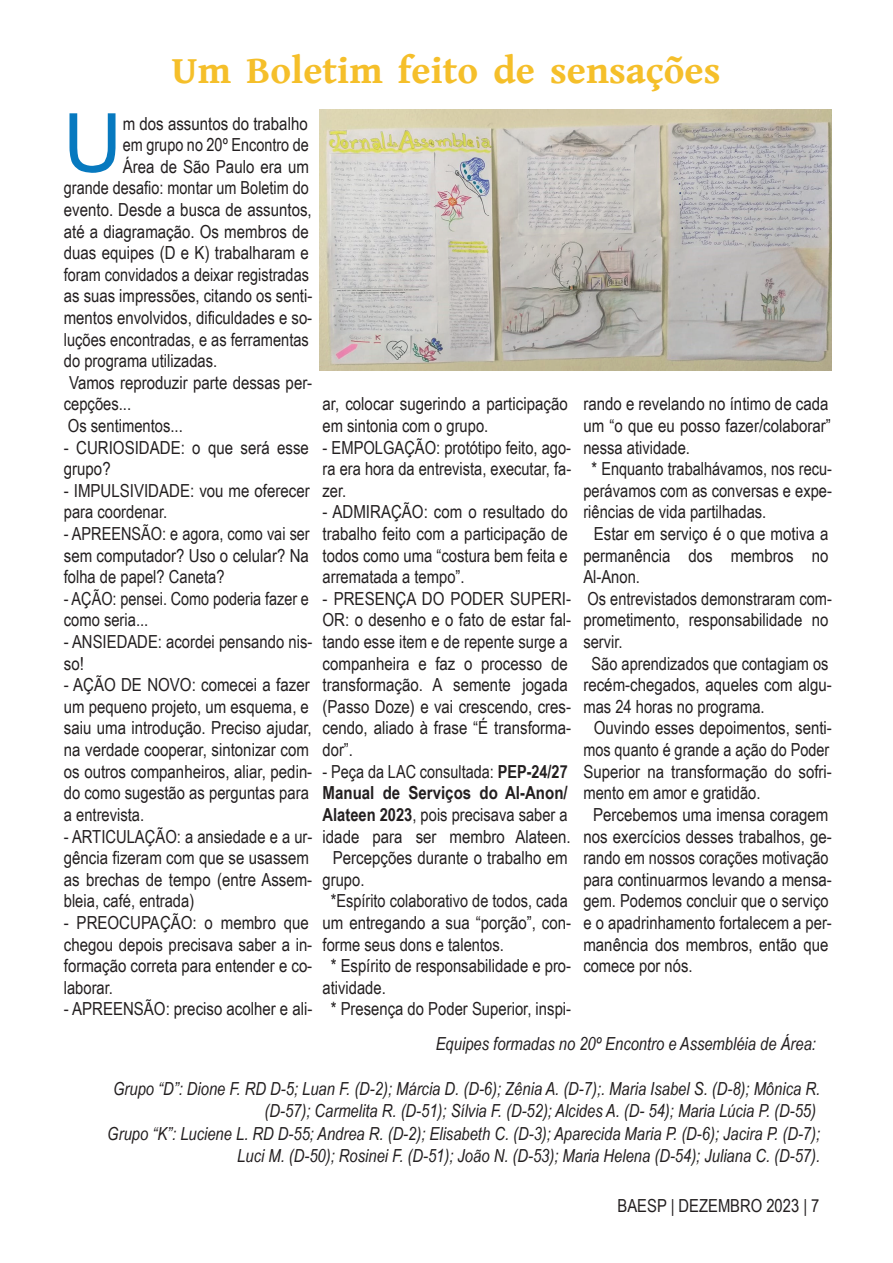
<style>
.page{position:relative;width:893px;height:1263px;background:#fff}
.page>*{position:absolute;margin:0;border:0;box-sizing:border-box;transform-origin:0 0}
.t1{font:700 39px "Gentium Book Basic";color:#f5bf2a}
.t2{font:18px/21.6px "Arial Narrow";color:#231f20}
.t3{font:italic 18px/22.5px "Arial Narrow";color:#231f20;text-align:right}
.t4{font:700 18px "Arial Narrow";color:#231f20}
.s1{font-weight:700}
</style>
<div class="page">
<svg style="left:70px;top:113px;width:46px;height:60px"></svg>
<img style="left:319px;top:110px;width:512px;height:260px">
<h1 class="t1" style="left:172px;top:49px;width:550px">Um Boletim feito de sensações</h1>
<p class="t2" style="left:123px;top:112px;width:186px">m dos assuntos do trabalho</p>
<p class="t2" style="left:123px;top:134px;width:188px">em grupo no 20º Encontro de</p>
<p class="t2" style="left:123px;top:155px;width:188px">Área de São Paulo era um</p>
<p class="t2" style="left:64px;top:177px;width:247px">grande desafio: montar um Boletim do</p>
<p class="t2" style="left:64px;top:199px;width:249px">evento. Desde a busca de assuntos,</p>
<p class="t2" style="left:64px;top:220px;width:247px">até a diagramação. Os membros de</p>
<p class="t2" style="left:64px;top:242px;width:247px">duas equipes (D e K) trabalharam e</p>
<p class="t2" style="left:64px;top:263px;width:247px">foram convidados a deixar registradas</p>
<p class="t2" style="left:64px;top:285px;width:250px">as suas impressões, citando os senti-</p>
<p class="t2" style="left:64px;top:307px;width:250px">mentos envolvidos, dificuldades e so-</p>
<p class="t2" style="left:64px;top:328px;width:247px">luções encontradas, e as ferramentas</p>
<p class="t2" style="left:64px;top:350px;width:155px">do programa utilizadas.</p>
<p class="t2" style="left:69px;top:371px;width:245px">Vamos reproduzir parte dessas per-</p>
<p class="t2" style="left:64px;top:393px;width:69px">cepções...</p>
<p class="t2" style="left:68px;top:415px;width:116px">Os sentimentos...</p>
<p class="t2" style="left:64px;top:436px;width:247px">- CURIOSIDADE: o que será esse grupo?</p>
<p class="t2" style="left:64px;top:479px;width:247px">- IMPULSIVIDADE: vou me oferecer para coordenar.</p>
<p class="t2" style="left:64px;top:523px;width:247px;text-align:justify">- APREENSÃO: e agora, como vai ser sem computador? Uso o celular? Na folha de papel? Caneta?</p>
<p class="t2" style="left:64px;top:587px;width:247px">- AÇÃO: pensei. Como poderia fazer e como seria...</p>
<p class="t2" style="left:64px;top:631px;width:250px">- ANSIEDADE: acordei pensando nis&shy;so!</p>
<p class="t2" style="left:64px;top:674px;width:250px">- AÇÃO DE NOVO: comecei a fazer um pequeno projeto, um esquema, e saiu uma introdução. Preciso ajudar, na verdade cooperar, sintonizar com os outros companheiros, aliar, pedin&shy;do como sugestão as perguntas para a entrevista.</p>
<p class="t2" style="left:64px;top:825px;width:250px">- ARTICULAÇÃO: a ansiedade e a ur&shy;gência fizeram com que se usassem as brechas de tempo (entre Assem&shy;bleia, café, entrada)</p>
<p class="t2" style="left:64px;top:911px;width:250px">- PREOCUPAÇÃO: o membro que chegou depois precisava saber a in&shy;formação correta para entender e co&shy;laborar.</p>
<p class="t2" style="left:64px;top:998px;width:250px">- APREENSÃO: preciso acolher e ali-</p>
<p class="t2" style="left:583px;top:393px;width:247px">rando e revelando no íntimo de cada</p>
<p class="t2" style="left:583px;top:415px;width:249px">um “o que eu posso fazer/colaborar”</p>
<p class="t2" style="left:583px;top:436px;width:108px">nessa atividade.</p>
<p class="t2" style="left:592px;top:458px;width:242px">* Enquanto trabalhávamos, nos recu-</p>
<p class="t2" style="left:583px;top:479px;width:250px">perávamos com as conversas e expe-</p>
<p class="t2" style="left:583px;top:501px;width:184px">riências de vida partilhadas.</p>
<p class="t2" style="left:594px;top:523px;width:236px">Estar em serviço é o que motiva a</p>
<p class="t2" style="left:583px;top:544px;width:247px">permanência dos membros no</p>
<p class="t2" style="left:583px;top:566px;width:58px">Al-Anon.</p>
<p class="t2" style="left:587px;top:587px;width:246px">Os entrevistados demonstraram com-</p>
<p class="t2" style="left:583px;top:609px;width:247px">prometimento, responsabilidade no</p>
<p class="t2" style="left:583px;top:631px;width:41px">servir.</p>
<p class="t2" style="left:592px;top:652px;width:238px">São aprendizados que contagiam os</p>
<p class="t2" style="left:583px;top:674px;width:250px">recém-chegados, aqueles com algu-</p>
<p class="t2" style="left:583px;top:695px;width:183px">mas 24 horas no programa.</p>
<p class="t2" style="left:594px;top:717px;width:240px">Ouvindo esses depoimentos, senti-</p>
<p class="t2" style="left:583px;top:739px;width:247px">mos quanto é grande a ação do Poder</p>
<p class="t2" style="left:583px;top:760px;width:250px">Superior na transformação do sofri-</p>
<p class="t2" style="left:583px;top:782px;width:179px">mento em amor e gratidão.</p>
<p class="t2" style="left:593px;top:803px;width:237px">Percebemos uma imensa coragem</p>
<p class="t2" style="left:583px;top:825px;width:250px">nos exercícios desses trabalhos, ge-</p>
<p class="t2" style="left:583px;top:847px;width:247px">rando em nossos corações motivação</p>
<p class="t2" style="left:583px;top:868px;width:250px">para continuarmos levando a mensa-</p>
<p class="t2" style="left:583px;top:890px;width:247px">gem. Podemos concluir que o serviço</p>
<p class="t2" style="left:583px;top:911px;width:250px">e o apadrinhamento fortalecem a per-</p>
<p class="t2" style="left:583px;top:933px;width:247px">manência dos membros, então que</p>
<p class="t2" style="left:583px;top:955px;width:111px">comece por nós.</p>
<p class="t2" style="left:323px;top:393px;width:247px">ar, colocar sugerindo a participação em sintonia com o grupo.</p>
<p class="t2" style="left:323px;top:436px;width:250px;text-align:justify">- EMPOLGAÇÃO: protótipo feito, ago&shy;ra era hora da entrevista, executar, fa&shy;zer.</p>
<p class="t2" style="left:323px;top:501px;width:247px;text-align:justify">- ADMIRAÇÃO: com o resultado do trabalho feito com a participação de todos como uma “costura bem feita e arrematada a tempo”.</p>
<p class="t2" style="left:323px;top:587px;width:250px">- PRESENÇA DO PODER SUPERI-<br>OR: o desenho e o fato de estar fal&shy;tando esse item e de repente surge a companheira e faz o processo de transformação. A semente jogada (Passo Doze) e vai crescendo, cres&shy;cendo, aliado à frase “É transforma&shy;dor”.</p>
<p class="t2" style="left:323px;top:760px;width:247px">- Peça da LAC consultada: <span class="s1">PEP-24/27</span></p>
<p class="t4" style="left:323px;top:782px;width:247px">Manual de Serviços do Al-Anon/</p>
<p class="t2" style="left:323px;top:803px;width:247px"><span class="s1">Alateen 2023</span>, pois precisava saber a</p>
<p class="t2" style="left:323px;top:825px;width:249px">idade para ser membro Alateen.</p>
<p class="t2" style="left:333px;top:847px;width:236px">Percepções durante o trabalho em</p>
<p class="t2" style="left:323px;top:868px;width:43px">grupo.</p>
<p class="t2" style="left:331px;top:890px;width:238px">*Espírito colaborativo de todos, cada</p>
<p class="t2" style="left:323px;top:911px;width:250px">um entregando a sua “porção”, con-</p>
<p class="t2" style="left:323px;top:933px;width:183px">forme seus dons e talentos.</p>
<p class="t2" style="left:331px;top:955px;width:242px">* Espírito de responsabilidade e pro-</p>
<p class="t2" style="left:323px;top:976px;width:65px">atividade.</p>
<p class="t2" style="left:331px;top:998px;width:242px">* Presença do Poder Superior, inspi-</p>
<p class="t3" style="left:436px;top:1032px;width:382px">Equipes formadas no 20º Encontro e Assembléia de Área:</p>
<p class="t3" style="left:107px;top:1077px;width:714px">Grupo “D”: Dione F. RD D-5; Luan F. (D-2); Márcia D. (D-6); Zênia A. (D-7);. Maria Isabel S. (D-8); Mônica R. (D-57); Carmelita R. (D-51); Sílvia F. (D-52); Alcides A. (D- 54); Maria Lúcia P. (D-55)<br>Grupo “K”: Luciene L. RD D-55; Andrea R. (D-2); Elisabeth C. (D-3); Aparecida Maria P. (D-6); Jacira P. (D-7); Luci M. (D-50); Rosinei F. (D-51); João N. (D-53); Maria Helena (D-54); Juliana C. (D-57).</p>
<p class="t2" style="left:618px;top:1195px;width:203px">BAESP | DEZEMBRO 2023 | 7</p>
</div>
